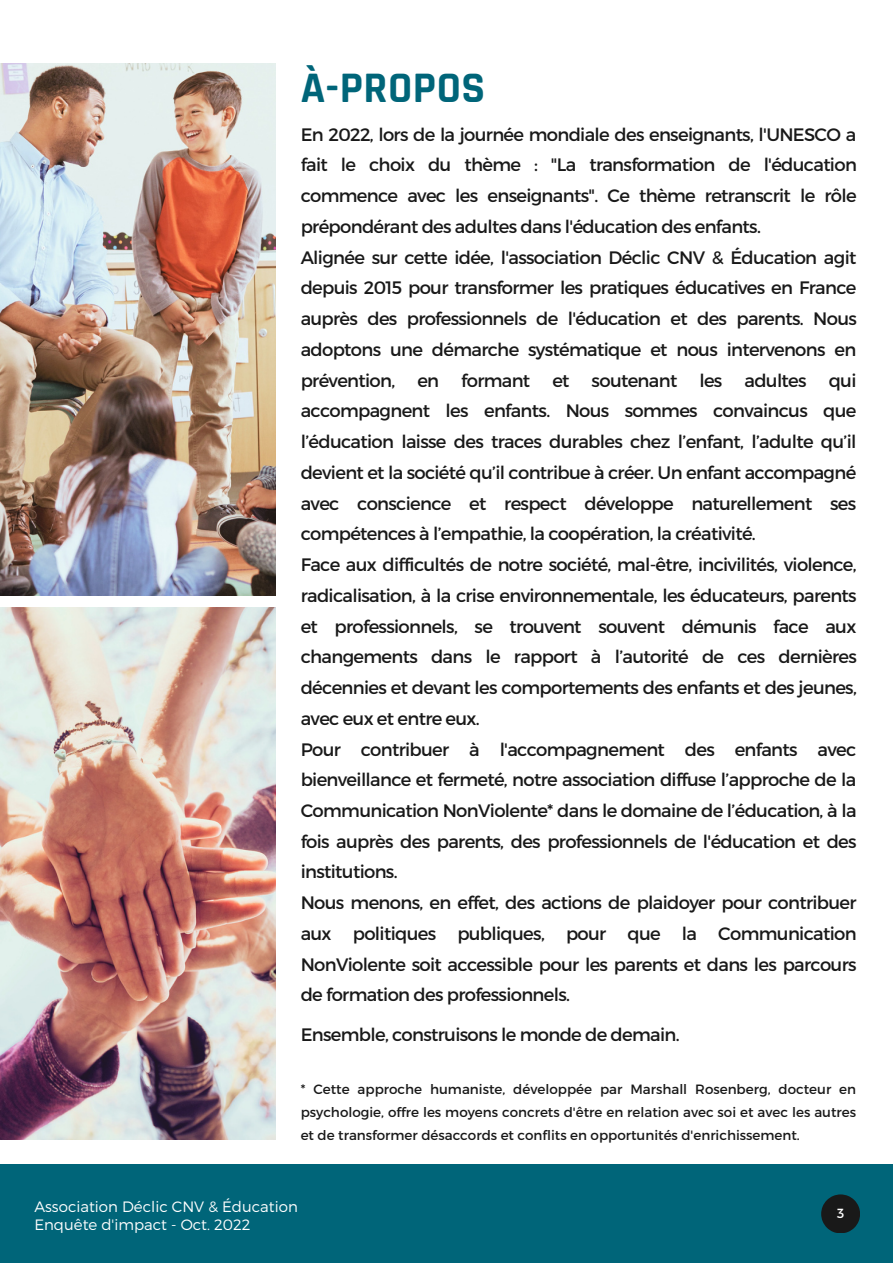
<style>
.page{position:relative;width:893px;height:1264px;background:#fff}
.page>*{position:absolute;margin:0;border:0;box-sizing:border-box;transform-origin:0 0}
.t1{font:700 44.1px "Rajdhani";letter-spacing:.01em;color:#006579}
.t2{font:18px/30.8px "Montserrat";letter-spacing:-.035em;color:#191919;text-align:justify}
.t3{font:300 15px "Montserrat";color:#fff}
.t4{font:13.5px/23.2px "Montserrat";color:#191919;text-align:justify}
.t5{font:13.2px "Montserrat";color:#fff}
</style>
<div class="page">
<img style="left:0;top:63px;width:275px;height:532px">
<img style="left:0;top:607px;width:275px;height:532px">
<div style="left:0;top:1164px;width:892px;height:98px;background:#006579"></div>
<svg style="left:821px;top:1194px;width:39px;height:39px"></svg>
<p class="t1" style="left:301px;top:61px;width:186px">À-PROPOS</p>
<p class="t2" style="left:301px;top:118px;width:557px">En 2022, lors de la journée mondiale des enseignants, l'UNESCO a fait le choix du thème : "La transformation de l'éducation commence avec les enseignants". Ce thème retranscrit le rôle prépondérant des adultes dans l'éducation des enfants.</p>
<p class="t2" style="left:301px;top:241px;width:557px">Alignée sur cette idée, l'association Déclic CNV &amp; Éducation agit depuis 2015 pour transformer les pratiques éducatives en France auprès des professionnels de l'éducation et des parents. Nous adoptons une démarche systématique et nous intervenons en prévention, en formant et soutenant les adultes qui accompagnent les enfants. Nous sommes convaincus que l’éducation laisse des traces durables chez l’enfant, l’adulte qu’il devient et la société qu’il contribue à créer. Un enfant accompagné avec conscience et respect développe naturellement ses compétences à l’empathie, la coopération, la créativité.</p>
<p class="t2" style="left:301px;top:548px;width:557px">Face aux difficultés de notre société, mal-être, incivilités, violence, radicalisation, à la crise environnementale, les éducateurs, parents et professionnels, se trouvent souvent démunis face aux changements dans le rapport à l’autorité de ces dernières décennies et devant les comportements des enfants et des jeunes, avec eux et entre eux.</p>
<p class="t2" style="left:301px;top:732px;width:557px">Pour contribuer à l'accompagnement des enfants avec bienveillance et fermeté, notre association diffuse l’approche de la Communication NonViolente* dans le domaine de l’éducation, à la fois auprès des parents, des professionnels de l'éducation et des institutions.</p>
<p class="t2" style="left:301px;top:886px;width:557px">Nous menons, en effet, des actions de plaidoyer pour contribuer aux politiques publiques, pour que la Communication NonViolente soit accessible pour les parents et dans les parcours de formation des professionnels.</p>
<p class="t2" style="left:301px;top:1018px;width:380px">Ensemble, construisons le monde de demain.</p>
<p class="t4" style="left:301px;top:1076px;width:557px">* Cette approche humaniste, développée par Marshall Rosenberg, docteur en psychologie, offre les moyens concrets d'être en relation avec soi et avec les autres et de transformer désaccords et conflits en opportunités d'enrichissement.</p>
<p class="t3" style="left:34px;top:1197px;width:265px">Association Déclic CNV &amp; Éducation</p>
<p class="t3" style="left:34px;top:1215px;width:218px">Enquête d'impact - Oct. 2022</p>
<p class="t5" style="left:837px;top:1204px;width:9px">3</p>
</div>
